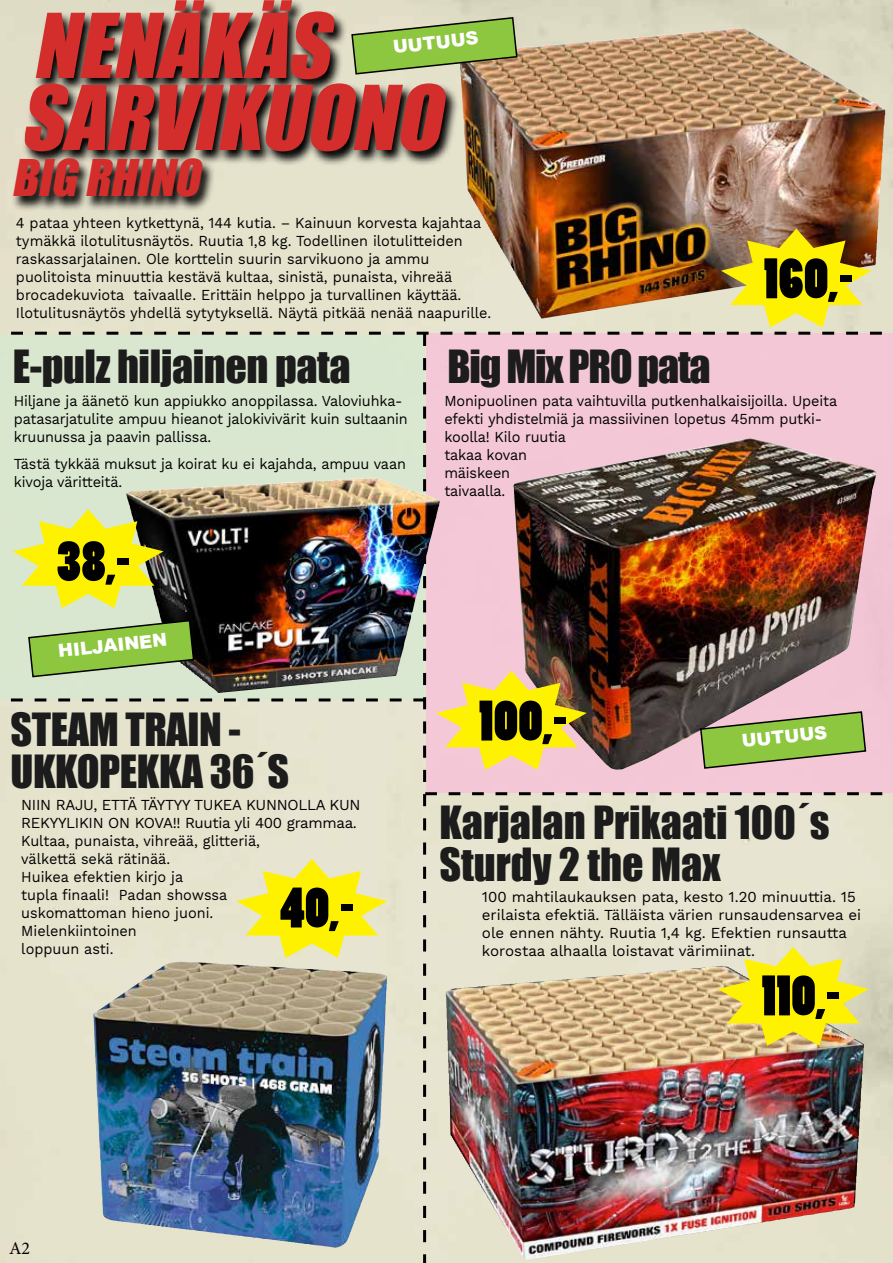
<style>
.page{position:relative;width:893px;height:1263px;background:#fff}
.page>*{position:absolute;margin:0;border:0;box-sizing:border-box;transform-origin:0 0}
.t1{font:italic 82.5px/72px "Impact";letter-spacing:.035em;color:#d32d2c}
.t2{font:54px "Poplar";letter-spacing:.01em;color:#000}
.t3{font:italic 46.5px "Impact";color:#d32d2c}
.t4{font:42px/42px "Impact";letter-spacing:-.01em;color:#1c1c1c}
.t5{font:42px "Impact";letter-spacing:-.03em;color:#1c1c1c}
.t6{font:900 18px "Arial";color:#fff}
.t7{font:18px "Minion Pro";color:#000}
.t8{font:15px/18px "Work Sans";color:#000;scale:.96 1}
.t9{font:15px/18px "Work Sans";color:#000}
</style>
<div class="page">
<img style="left:0;top:0;width:893px;height:229px">
<svg style="left:12px;top:0;width:447px;height:212px;background:#7b7a6d"></svg>
<img style="left:459px;top:29px;width:268px;height:200px">
<svg style="left:350px;top:16px;width:168px;height:59px;background:#9cba60"></svg>
<img style="left:0;top:229px;width:893px;height:1034px">
<img style="left:93px;top:962px;width:87px;height:102px">
<h1 class="t1" style="left:20px;top:7px;width:306px">NENÄKÄS<br>SARVIK</h1>
<p class="t6" style="left:392px;top:34px;width:87px;rotate:-6deg">UUTUUS</p>
<h1 class="t1" style="left:260px;top:79px;width:94px">UONO</h1>
<h3 class="t3" style="left:12px;top:142px;width:123px">BIG RHINO</h3>
<p class="t8" style="left:16px;top:214px;width:497px">4 pataa yhteen kytkettynä, 144 kutia. – Kainuun korvesta kajahtaa tymäkkä ilotulitusnäytös. Ruutia 1,8 kg. Todellinen ilotulitteiden raskassarjalainen. Ole korttelin suurin sarvikuono ja ammu puolitoista minuuttia kestävä kultaa, sinistä, punaista, vihreää brocadekuviota taivaalle. Erittäin helppo ja turvallinen käyttää.<br>Ilotulitusnäytös yhdellä sytytyksellä. Näytä pitkää nenää naapurille.</p>
<h2 class="t2" style="left:764px;top:249px;width:90px">160,-</h2>
<h3 class="t4" style="left:13px;top:344px;width:339px">E-pulz hiljainen pata</h3>
<p class="t8" style="left:14px;top:393px;width:412px">Hiljane ja äänetö kun appiukko anoppilassa. Valoviuhka&shy;patasarjatulite ampuu hieanot jalokivivärit kuin sultaanin kruunussa ja paavin pallissa.</p>
<p class="t8" style="left:14px;top:456px;width:410px">Tästä tykkää muksut ja koirat ku ei kajahda, ampuu vaan kivoja väritteitä.</p>
<h2 class="t2" style="left:57px;top:531px;width:75px">38,-</h2>
<p class="t6" style="left:57px;top:638px;width:111px;rotate:-6deg">HILJAINEN</p>
<h3 class="t4" style="left:11px;top:707px;width:280px">STEAM TRAIN -<br>UKKOPEKKA 36´S</h3>
<p class="t9" style="left:21px;top:797px;width:341px">NIIN RAJU, ETTÄ TÄYTYY TUKEA KUNNOLLA KUN<br>REKYYLIKIN ON KOVA!! Ruutia yli 400 grammaa.<br>Kultaa, punaista, vihreää, glitteriä,<br>välkettä sekä rätinää.<br>Huikea efektien kirjo ja<br>tupla finaali! Padan showssa<br>uskomattoman hieno juoni.<br>Mielenkiintoinen<br>loppuun asti.</p>
<h2 class="t2" style="left:280px;top:878px;width:75px">40,-</h2>
<h3 class="t5" style="left:448px;top:334px;width:265px">Big Mix PRO pata</h3>
<p class="t8" style="left:444px;top:393px;width:411px">Monipuolinen pata vaihtuvilla putkenhalkaisijoilla. Upeita efekti yhdistelmiä ja massiivinen lopetus 45mm putki&shy;koolla! Kilo ruutia<br>takaa kovan<br>mäiskeen<br>taivaalla.</p>
<h2 class="t2" style="left:479px;top:691px;width:90px">100,-</h2>
<p class="t6" style="left:740px;top:728px;width:87px;rotate:-6deg">UUTUUS</p>
<h3 class="t4" style="left:439px;top:800px;width:392px">Karjalan Prikaati 100´s<br>Sturdy 2 the Max</h3>
<p class="t9" style="left:482px;top:888px;width:381px">100 mahtilaukauksen pata, kesto 1.20 minuuttia. 15 erilaista efektiä. Tälläista värien runsaudensarvea ei ole ennen nähty. Ruutia 1,4 kg. Efektien runsautta korostaa alhaalla loistavat värimiinat.</p>
<h2 class="t2" style="left:762px;top:966px;width:80px">110,-</h2>
<p class="t7" style="left:9px;top:1238px;width:23px">A2</p>
</div>
